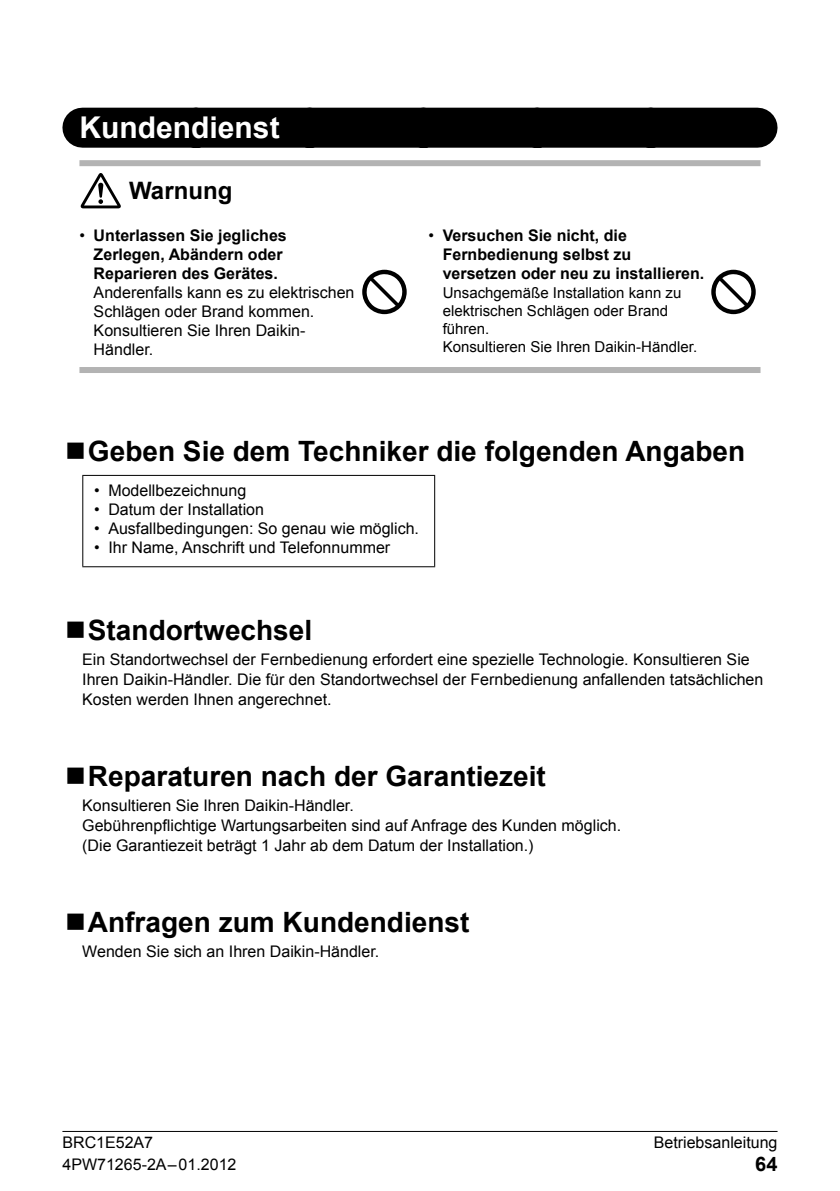
<style>
.page{position:relative;width:840px;height:1191px;background:#fff}
.page>*{position:absolute;margin:0;border:0;box-sizing:border-box;transform-origin:0 0}
.t1{font:700 30px "Arial";color:#fff}
.t2{font:700 28px "Arial";color:#000}
.t3{font:700 24px "Arial";color:#000}
.t4{font:700 20px "Arial";color:#000}
.t5{font:16px/20px "Arial";color:#000}
.t6{font:700 16px/19px "Arial";color:#000}
.t7{font:15px/17.8px "Arial";color:#000}
.s1{font-weight:400}
</style>
<div class="page">
<hr style="left:62px;top:1131px;width:715px;height:1px;background:#000">
<div style="left:82px;top:108px;width:675px;height:40px;background:#000"></div>
<div style="left:79px;top:160px;width:681px;height:6px;background:#b3b3b3"></div>
<div style="left:79px;top:367px;width:681px;height:6px;background:#b3b3b3"></div>
<svg style="left:80px;top:173px;width:41px;height:35px"></svg>
<svg style="left:362px;top:270px;width:44px;height:44px"></svg>
<svg style="left:711px;top:270px;width:44px;height:44px"></svg>
<hr style="left:82px;top:475px;width:353px;height:1px;background:#000">
<hr style="left:82px;top:476px;width:1px;height:90px;background:#000">
<hr style="left:434px;top:476px;width:1px;height:90px;background:#000">
<hr style="left:82px;top:566px;width:353px;height:1px;background:#000">
<h1 class="t1" style="left:79px;top:107px;width:202px">Kundendienst</h1>
<h3 class="t3" style="left:129px;top:174px;width:105px">Warnung</h3>
<p class="t6" style="left:94px;top:226px;width:194px;text-indent:-14px"><span class="s1">•</span> Unterlassen Sie jegliches<br>Zerlegen, Abändern oder<br>Reparieren des Gerätes.</p>
<p class="t5" style="left:94px;top:282px;width:262px;line-height:19px">Anderenfalls kann es zu elektrischen<br>Schlägen oder Brand kommen.<br>Konsultieren Sie Ihren Daikin-<br>Händler.</p>
<p class="t6" style="left:442px;top:226px;width:263px;text-indent:-14px"><span class="s1">•</span> Versuchen Sie nicht, die<br>Fernbedienung selbst zu versetzen oder neu zu installieren.</p>
<p class="t7" style="left:442px;top:284px;width:256px">Unsachgemäße Installation kann zu elektrischen Schlägen oder Brand führen.<br>Konsultieren Sie Ihren Daikin-Händler.</p>
<h2 class="t2" style="left:88px;top:433px;width:658px">Geben Sie dem Techniker die folgenden Angaben</h2>
<p class="t5" style="left:94px;top:481px;width:154px">• Modellbezeichnung</p>
<p class="t5" style="left:94px;top:500px;width:171px">• Datum der Installation</p>
<p class="t5" style="left:94px;top:519px;width:326px">• Ausfallbedingungen: So genau wie möglich.</p>
<p class="t5" style="left:94px;top:538px;width:297px">• Ihr Name, Anschrift und Telefonnummer</p>
<h2 class="t2" style="left:88px;top:611px;width:226px">Standortwechsel</h2>
<p class="t5" style="left:82px;top:650px;width:682px">Ein Standortwechsel der Fernbedienung erfordert eine spezielle Technologie. Konsultieren Sie<br>Ihren Daikin-Händler. Die für den Standortwechsel der Fernbedienung anfallenden tatsächlichen<br>Kosten werden Ihnen angerechnet.</p>
<h2 class="t2" style="left:88px;top:757px;width:459px">Reparaturen nach der Garantiezeit</h2>
<p class="t5" style="left:82px;top:796px;width:540px">Konsultieren Sie Ihren Daikin-Händler.<br>Gebührenpflichtige Wartungsarbeiten sind auf Anfrage des Kunden möglich. (Die Garantiezeit beträgt 1 Jahr ab dem Datum der Installation.)</p>
<h2 class="t2" style="left:88px;top:903px;width:383px">Anfragen zum Kundendienst</h2>
<p class="t5" style="left:82px;top:942px;width:298px">Wenden Sie sich an Ihren Daikin-Händler.</p>
<p class="t5" style="left:62px;top:1132px;width:92px">BRC1E52A7</p>
<p class="t5" style="left:653px;top:1132px;width:125px">Betriebsanleitung</p>
<p class="t5" style="left:62px;top:1154px;width:175px">4PW71265-2A–01.2012</p>
<p class="t4" style="left:754px;top:1151px;width:24px">64</p>
</div>
